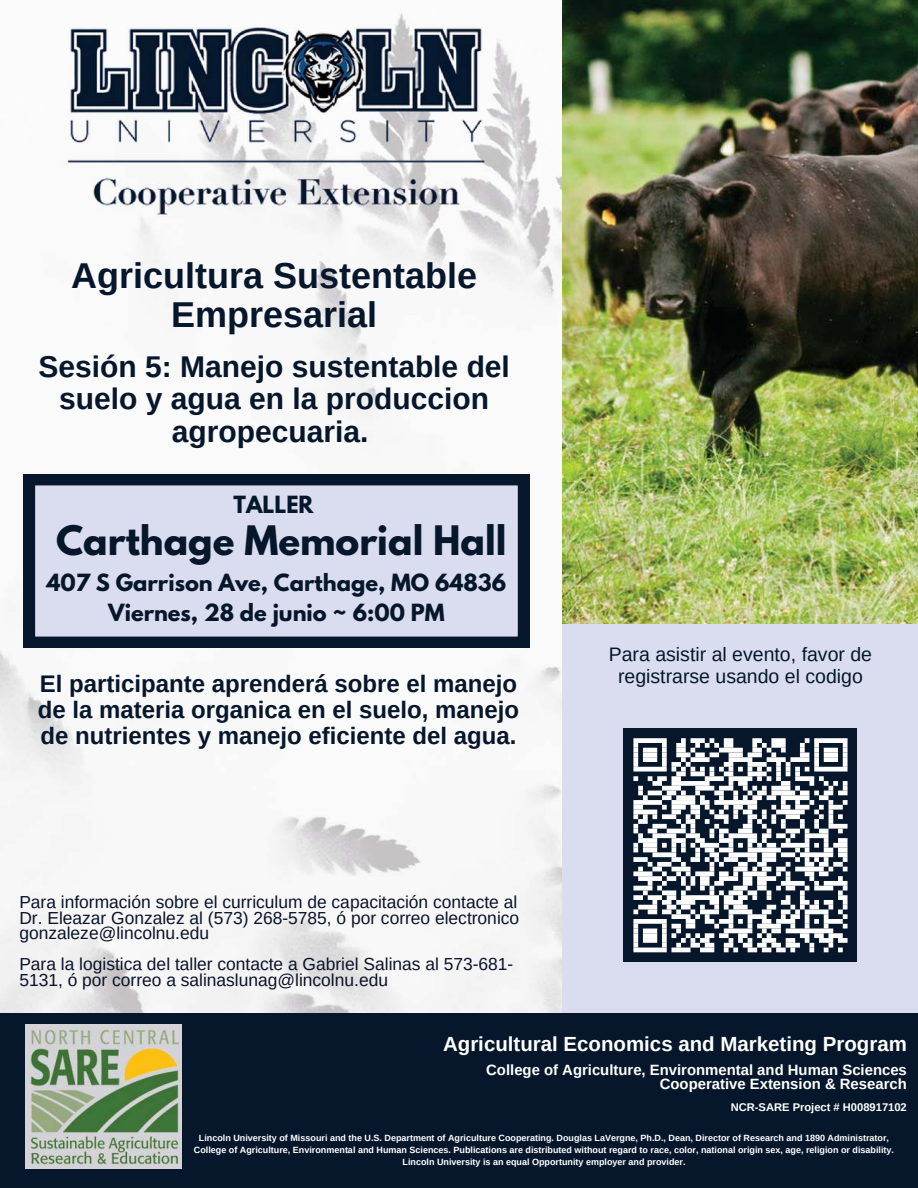
<style>
.page{position:relative;width:918px;height:1188px;background:#fff}
.page>*{position:absolute;margin:0;border:0;box-sizing:border-box;transform-origin:0 0}
.t1{font:700 36px/39.5px "Arimo";color:#06172c;text-align:center}
.t2{font:700 36px "League Spartan";color:#06172c}
.t3{font:700 30px/32.7px "Arimo";color:#06172c;text-align:center}
.t4{font:700 24px/26px "Arimo";color:#06172c;text-align:justify}
.t5{font:700 21px/29.2px "League Spartan";color:#06172c;text-align:center}
.t6{font:700 20.4px "Arimo";color:#fff}
.t7{font:19.5px/21.5px "Arimo";color:#06172c;text-align:center}
.t8{font:17.4px/15.6px "Arimo";color:#0a132a;text-align:justify}
.t9{font:700 14.85px/14.7px "Arimo";color:#fff;text-align:right}
.t10{font:700 11.1px "Arimo";color:#fff}
.t11{font:700 9px/12px "Arimo";color:#fff;text-align:center}
</style>
<div class="page">
<img style="left:0;top:474px;width:50px;height:539px">
<img style="left:510px;top:51px;width:53px;height:962px">
<img style="left:50px;top:256px;width:460px;height:757px">
<img style="left:67px;top:13px;width:485px;height:243px">
<div style="left:563px;top:624px;width:355px;height:389px;background:#daddef"></div>
<div style="left:0;top:1013px;width:918px;height:175px;background:#06172c"></div>
<svg style="left:24px;top:474px;width:505px;height:173px;background:#b7bcce"></svg>
<div style="left:624px;top:729px;width:233px;height:233px;background:#06172c"></div>
<svg style="left:633px;top:738px;width:215px;height:214px"></svg>
<hr style="left:26px;top:1024px;width:155px;height:1px;background:#d4d3d8">
<img style="left:26px;top:1025px;width:155px;height:144px">
<img style="left:563px;top:0;width:355px;height:624px">
<h1 class="t1" style="left:71px;top:256px;width:407px">Agricultura Sustentable<br>Empresarial</h1>
<h2 class="t3" style="left:38px;top:350px;width:473px">Sesión 5: Manejo sustentable del suelo y agua en la produccion agropecuaria.</h2>
<h3 class="t5" style="left:234px;top:492px;width:81px">TALLER</h3>
<h1 class="t2" style="left:56px;top:523px;width:452px">Carthage Memorial Hall</h1>
<h3 class="t5" style="left:47px;top:571px;width:461px">407 S Garrison Ave, Carthage, MO 64836<br>Viernes, 28 de junio ~ 6:00 PM</h3>
<h3 class="t4" style="left:38px;top:671px;width:483px">El participante aprenderá sobre el manejo de la materia organica en el suelo, manejo de nutrientes y manejo eficiente del agua.</h3>
<h3 class="t8" style="left:19px;top:894px;width:501px">Para información sobre el curriculum de capacitación contacte al Dr. Eleazar Gonzalez al (573) 268-5785, ó por correo electronico gonzaleze@lincolnu.edu</h3>
<h3 class="t8" style="left:19px;top:957px;width:496px">Para la logistica del taller contacte a Gabriel Salinas al 573-681-<br>5131, ó por correo a salinaslunag@lincolnu.edu</h3>
<h3 class="t7" style="left:609px;top:644px;width:265px">Para asistir al evento, favor de registrarse usando el codigo</h3>
<h3 class="t6" style="left:443px;top:1032px;width:465px">Agricultural Economics and Marketing Program</h3>
<h3 class="t9" style="left:486px;top:1062px;width:422px">College of Agriculture, Environmental and Human Sciences<br>Cooperative Extension &amp; Research</h3>
<p class="t10" style="left:731px;top:1101px;width:178px">NCR-SARE Project # H008917102</p>
<p class="t11" style="left:194px;top:1132px;width:702px">Lincoln University of Missouri and the U.S. Department of Agriculture Cooperating. Douglas LaVergne, Ph.D., Dean, Director of Research and 1890 Administrator,<br>College of Agriculture, Environmental and Human Sciences. Publications are distributed without regard to race, color, national origin sex, age, religion or disability.<br>Lincoln University is an equal Opportunity employer and provider.</p>
</div>
